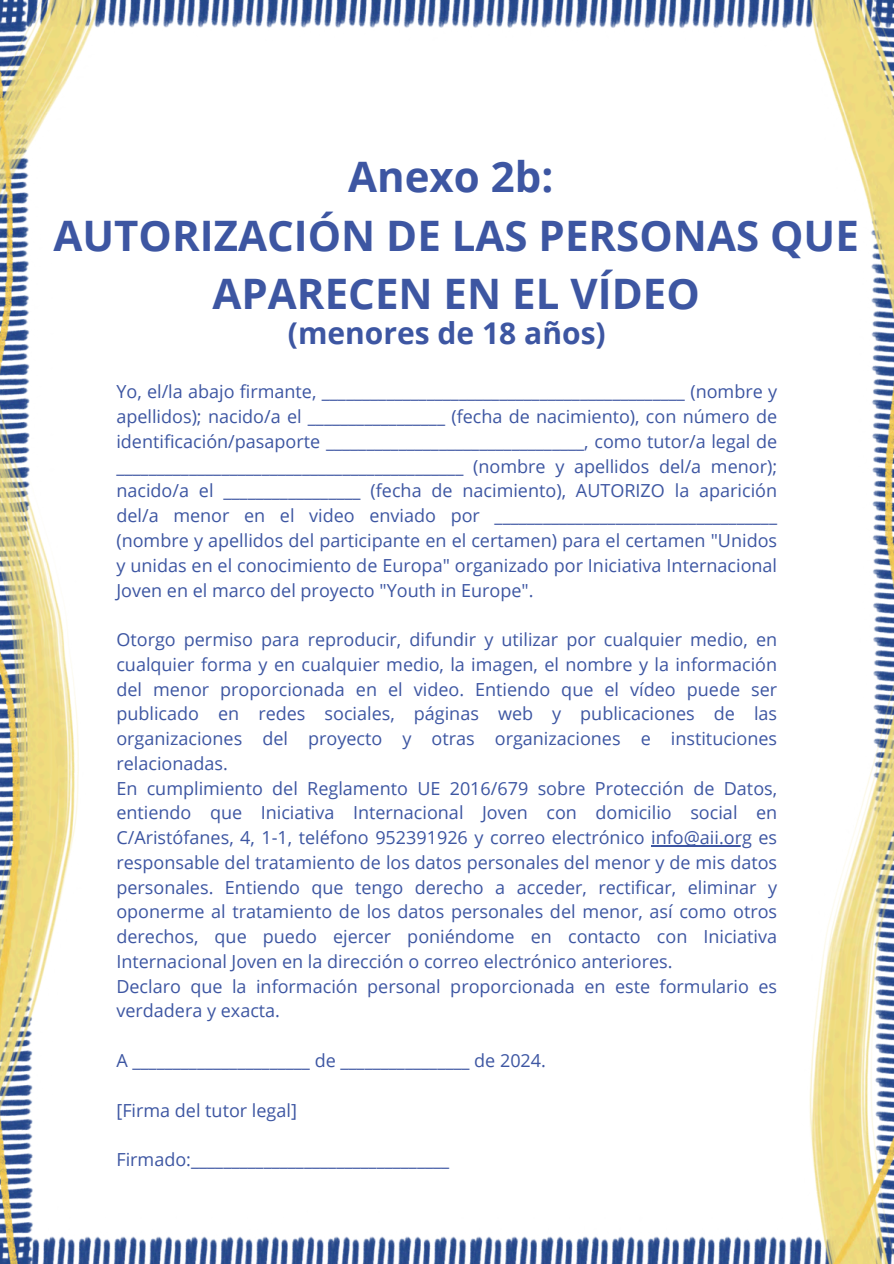
<style>
.page{position:relative;width:894px;height:1264px;background:#fff}
.page>*{position:absolute;margin:0;border:0;box-sizing:border-box;transform-origin:0 0}
.t1{font:700 42px/58.5px "Open Sans";color:#3d56a2;text-align:center}
.t2{font:700 30px "Open Sans";color:#3d56a2}
.t3{font:18px/24.8px "Open Sans";color:#3d56a2;text-align:justify}
</style>
<div class="page">
<img style="left:0;top:0;width:893px;height:1263px">
<hr style="left:651px;top:845px;width:100px;height:1px;background:#3d56a2">
<p class="t1" style="left:53px;top:147px;width:806px">Anexo 2b:<br>AUTORIZACIÓN DE LAS PERSONAS QUE<br>APARECEN EN EL VÍDEO</p>
<p class="t2" style="left:288px;top:311px;width:319px">(menores de 18 años)</p>
<h1 class="t3" style="left:116px;top:379px;width:662px">Yo, el/la abajo firmante, _____________________________________________ (nombre y apellidos); nacido/a el _________________ (fecha de nacimiento), con número de identificación/pasaporte ________________________________, como tutor/a legal de ___________________________________________ (nombre y apellidos del/a menor); nacido/a el _________________ (fecha de nacimiento), AUTORIZO la aparición del/a menor en el video enviado por ___________________________________ (nombre y apellidos del participante en el certamen) para el certamen "Unidos y unidas en el conocimiento de Europa" organizado por Iniciativa Internacional Joven en el marco del proyecto "Youth in Europe".</h1>
<h2 class="t3" style="left:116px;top:626px;width:662px">Otorgo permiso para reproducir, difundir y utilizar por cualquier medio, en cualquier forma y en cualquier medio, la imagen, el nombre y la información del menor proporcionada en el video. Entiendo que el vídeo puede ser publicado en redes sociales, páginas web y publicaciones de las organizaciones del proyecto y otras organizaciones e instituciones relacionadas.</h2>
<p class="t3" style="left:116px;top:775px;width:662px">En cumplimiento del Reglamento UE 2016/679 sobre Protección de Datos, entiendo que Iniciativa Internacional Joven con domicilio social en C/Aristófanes, 4, 1-1, teléfono 952391926 y correo electrónico info@aii.org es</p>
<p class="t3" style="left:116px;top:849px;width:662px;text-align:left">responsable del tratamiento de los datos personales del menor y de mis datos personales. Entiendo que tengo derecho a acceder, rectificar, eliminar y oponerme al tratamiento de los datos personales del menor, así como otros derechos, que puedo ejercer poniéndome en contacto con Iniciativa Internacional Joven en la dirección o correo electrónico anteriores.<br>Declaro que la información personal proporcionada en este formulario es verdadera y exacta.</p>
<p class="t3" style="left:116px;top:1047px;width:431px">A ______________________ de ________________ de 2024.</p>
<p class="t3" style="left:116px;top:1097px;width:182px">[Firma del tutor legal]</p>
<p class="t3" style="left:116px;top:1146px;width:334px">Firmado:________________________________</p>
</div>
